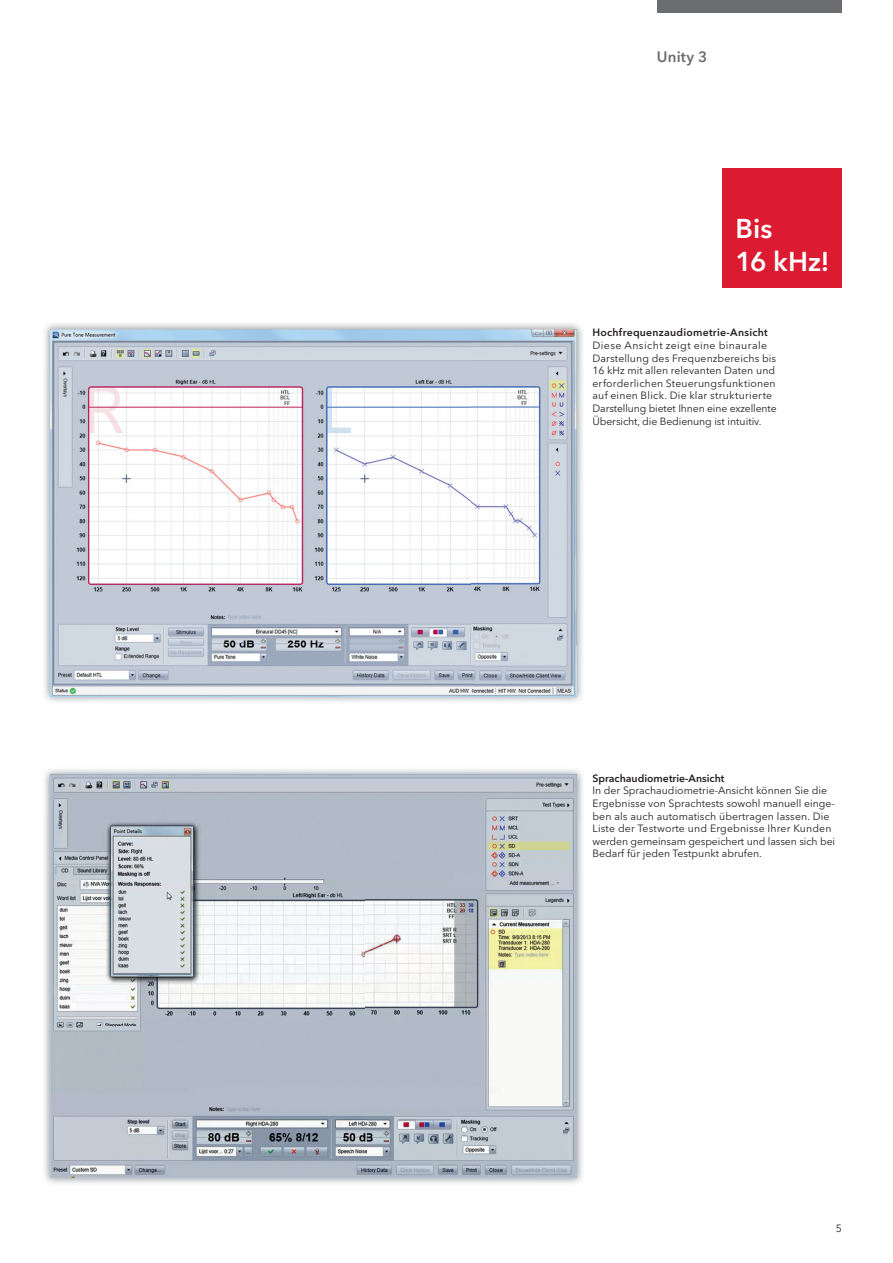
<style>
.page{position:relative;width:893px;height:1263px;background:#fff}
.page>*{position:absolute;margin:0;border:0;box-sizing:border-box;transform-origin:0 0}
.t1{font:600 27px/32.4px "Avenir Next W1 G";color:#fff}
.t2{font:600 15px "Avenir Next W1 G";letter-spacing:.01em;color:#6c6d70}
.t3{font:10.5px/12.6px "Avenir Next W1 G";color:#231f20}
.t4{font:600 10.5px "Avenir Next W1 G";letter-spacing:.02em;color:#231f20}
.t5{font:600 10.5px "Avenir Next W1 G";color:#231f20}
</style>
<div class="page">
<div style="left:657px;top:0;width:185px;height:13px;background:#6c6d70"></div>
<img style="left:44px;top:769px;width:539px;height:50px">
<img style="left:44px;top:819px;width:47px;height:365px">
<img style="left:536px;top:819px;width:47px;height:365px">
<img style="left:50px;top:774px;width:527px;height:404px">
<img style="left:44px;top:323px;width:539px;height:46px">
<img style="left:44px;top:369px;width:47px;height:333px">
<img style="left:536px;top:369px;width:47px;height:333px">
<img style="left:50px;top:329px;width:527px;height:367px">
<div style="left:723px;top:169px;width:119px;height:119px;background:#dc1a32"></div>
<h2 class="t2" style="left:657px;top:47px;width:52px">Unity 3</h2>
<h1 class="t1" style="left:736px;top:213px;width:96px">Bis<br>16 kHz!</h1>
<p class="t4" style="left:592px;top:326px;width:177px">Hochfrequenzaudiometrie-Ansicht</p>
<p class="t3" style="left:592px;top:339px;width:186px">Diese Ansicht zeigt eine binaurale Darstellung des Frequenzbereichs bis 16 kHz mit allen relevanten Daten und erforderlichen Steuerungsfunktionen auf einen Blick. Die klar strukturierte Darstellung bietet Ihnen eine exzellente Übersicht, die Bedienung ist intuitiv.</p>
<p class="t5" style="left:592px;top:772px;width:133px">Sprachaudiometrie-Ansicht</p>
<p class="t3" style="left:592px;top:784px;width:244px">In der Sprachaudiometrie-Ansicht können Sie die Ergebnisse von Sprachtests sowohl manuell einge&shy;ben als auch automatisch übertragen lassen. Die Liste der Testworte und Ergebnisse Ihrer Kunden werden gemeinsam gespeichert und lassen sich bei Bedarf für jeden Testpunkt abrufen.</p>
<p class="t3" style="left:836px;top:1222px;width:8px">5</p>
</div>
